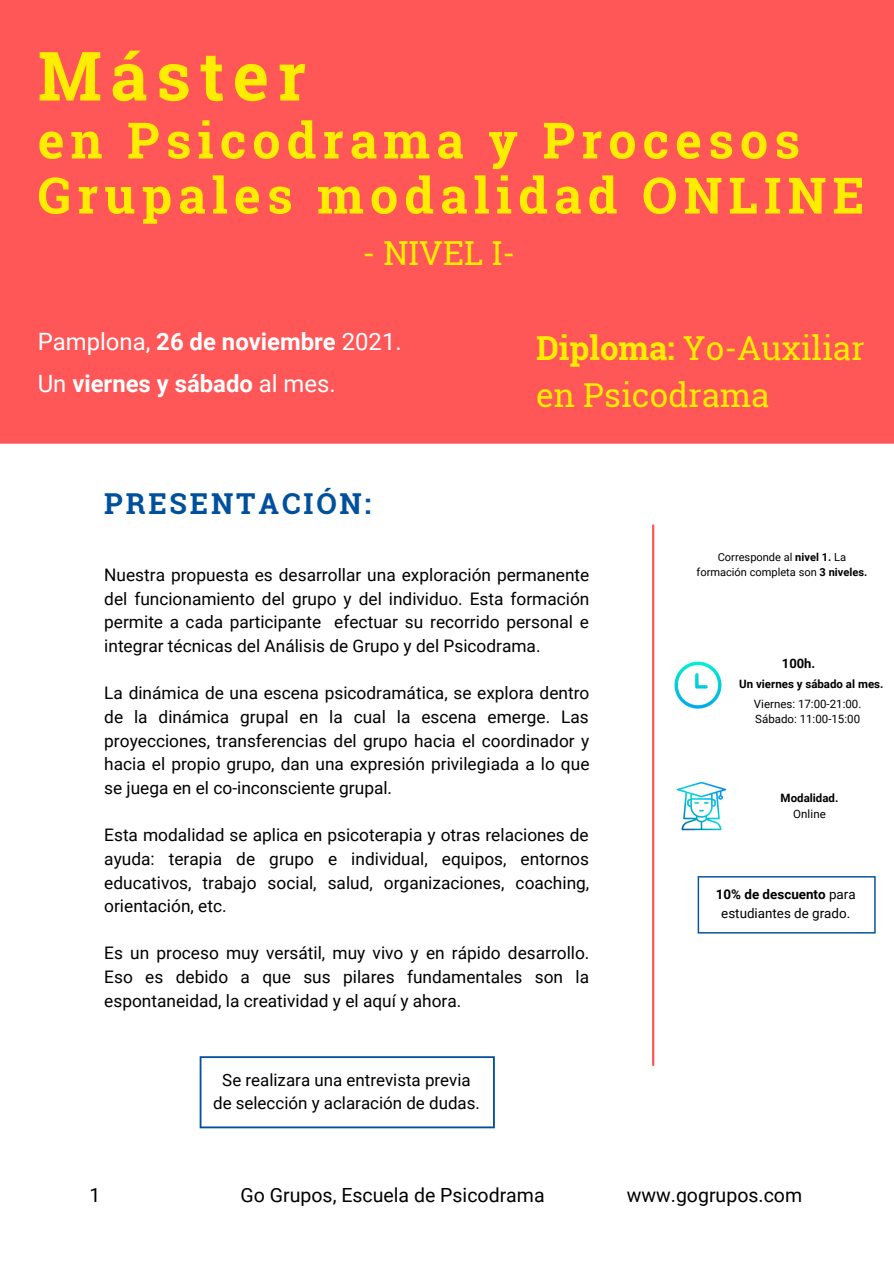
<style>
.page{position:relative;width:894px;height:1264px;background:#fff}
.page>*{position:absolute;margin:0;border:0;box-sizing:border-box;transform-origin:0 0}
.t1{font:700 67.95px "Roboto Slab";letter-spacing:.125em;color:#ffed00}
.t2{font:700 50.1px/55.1px "Roboto Slab";letter-spacing:.12em;color:#ffed00}
.t3{font:33px/46.2px "Roboto Slab";color:#ffed00}
.t4{font:700 28.8px "Roboto Slab";letter-spacing:.1em;color:#00509d}
.t5{font:23.85px "Roboto";color:#fff}
.t6{font:700 23.85px "Roboto";color:#fff}
.t7{font:19.5px "Roboto";color:#000}
.t8{font:17.25px/23.7px "Roboto";color:#000;text-align:justify}
.t9{font:16.95px "Roboto";color:#000}
.t10{font:13.35px "Roboto";color:#000}
.t11{font:700 13.35px "Roboto";color:#000}
.t12{font:700 13.05px "Roboto";color:#000}
.t13{font:11.55px "Roboto";color:#000}
.t14{font:700 11.55px "Roboto";color:#000}
.t15{font:11.1px/14.7px "Roboto";color:#000;text-align:center}
.s1{font-weight:700}
.s2{font-weight:400}
</style>
<div class="page">
<hr style="left:652px;top:525px;width:2px;height:539px;background:#ff5757">
<img style="left:674px;top:661px;width:48px;height:48px">
<img style="left:676px;top:781px;width:50px;height:49px">
<svg style="left:697px;top:876px;width:178px;height:57px"></svg>
<div style="left:0;top:0;width:893px;height:443px;background:#ff5757"></div>
<svg style="left:199px;top:1056px;width:295px;height:72px"></svg>
<p class="t1" style="left:38px;top:29px;width:269px">Máster</p>
<p class="t2" style="left:38px;top:111px;width:827px">en Psicodrama y Procesos<br>Grupales modalidad ONLINE</p>
<p class="t3" style="left:362px;top:229px;width:154px">- NIVEL I-</p>
<p class="t5" style="left:38px;top:328px;width:365px">Pamplona, <span class="s1">26 de noviembre</span> 2021.</p>
<p class="t6" style="left:38px;top:370px;width:299px"><span class="s2">Un</span> viernes y sábado <span class="s2">al mes.</span></p>
<p class="t3" style="left:536px;top:324px;width:330px"><span class="s1">Diploma:</span> Yo-Auxiliar en Psicodrama</p>
<p class="t4" style="left:104px;top:484px;width:268px">PRESENTACIÓN:</p>
<p class="t8" style="left:104px;top:563px;width:486px">Nuestra propuesta es desarrollar una exploración permanente del funcionamiento del grupo y del individuo. Esta formación permite a cada participante efectuar su recorrido personal e integrar técnicas del Análisis de Grupo y del Psicodrama.</p>
<p class="t8" style="left:104px;top:681px;width:486px">La dinámica de una escena psicodramática, se explora dentro de la dinámica grupal en la cual la escena emerge. Las proyecciones, transferencias del grupo hacia el coordinador y hacia el propio grupo, dan una expresión privilegiada a lo que se juega en el co-inconsciente grupal.</p>
<p class="t8" style="left:104px;top:823px;width:486px">Esta modalidad se aplica en psicoterapia y otras relaciones de ayuda: terapia de grupo e individual, equipos, entornos educativos, trabajo social, salud, organizaciones, coaching, orientación, etc.</p>
<p class="t8" style="left:104px;top:941px;width:486px">Es un proceso muy versátil, muy vivo y en rápido desarrollo.<br>Eso es debido a que sus pilares fundamentales son la espontaneidad, la creatividad y el aquí y ahora.</p>
<p class="t9" style="left:222px;top:1069px;width:250px">Se realizara una entrevista previa</p>
<p class="t9" style="left:213px;top:1093px;width:268px">de selección y aclaración de dudas.</p>
<p class="t15" style="left:696px;top:550px;width:172px">Corresponde al <span class="s1">nivel 1.</span> La formación completa son <span class="s1">3 niveles.</span></p>
<p class="t12" style="left:781px;top:656px;width:35px">100h.</p>
<p class="t14" style="left:739px;top:677px;width:146px">Un viernes y sábado al mes.</p>
<p class="t13" style="left:753px;top:696px;width:109px">Viernes: 17:00-21:00.</p>
<p class="t13" style="left:755px;top:712px;width:106px">Sábado: 11:00-15:00</p>
<p class="t14" style="left:780px;top:791px;width:59px">Modalidad.</p>
<p class="t13" style="left:792px;top:807px;width:34px">Online</p>
<p class="t11" style="left:715px;top:886px;width:141px">10% de descuento <span class="s2">para</span></p>
<p class="t10" style="left:721px;top:905px;width:130px">estudiantes de grado.</p>
<p class="t7" style="left:89px;top:1183px;width:12px">1</p>
<p class="t7" style="left:240px;top:1183px;width:305px">Go Grupos, Escuela de Psicodrama</p>
<p class="t7" style="left:626px;top:1183px;width:177px">www.gogrupos.com</p>
</div>
